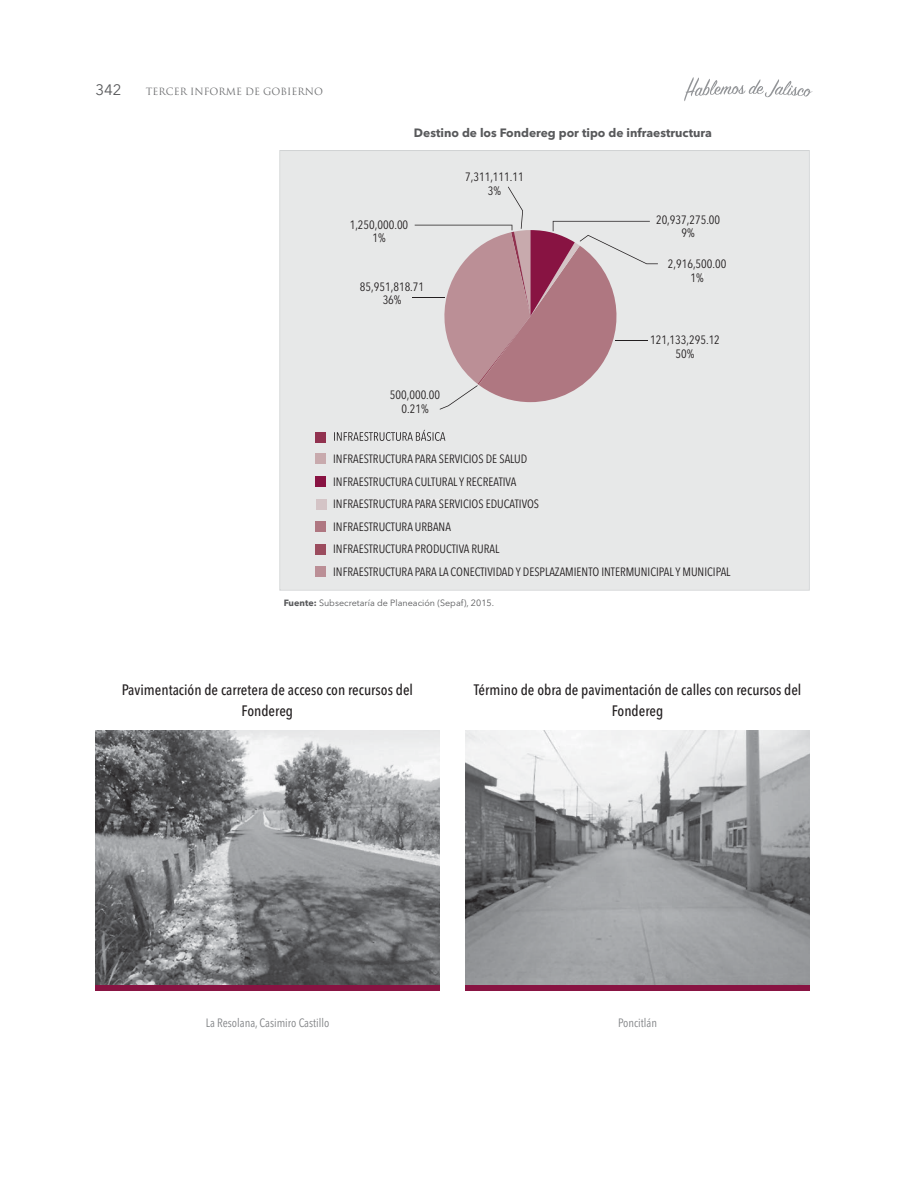
<style>
.page{position:relative;width:918px;height:1188px;background:#fff}
.page>*{position:absolute;margin:0;border:0;box-sizing:border-box;transform-origin:0 0}
.t1{font:500 15px/21px "Avenir Next Condensed";color:#231f20;text-align:center}
.t2{font:15px "Avenir Next";color:#58595b}
.t3{font:12px/13.5px "Avenir Next Condensed";color:#231f20;text-align:center}
.t4{font:700 12px "Avenir Next";color:#58595b}
.t5{font:12px "Avenir Next Condensed";color:#808285}
.t6{font:9.75px "Trajan Pro";color:#6d6e70}
.t7{font:9px "Avenir Next";color:#58595b}
.s1{font-weight:700}
</style>
<div class="page">
<svg style="left:684px;top:77px;width:129px;height:24px"></svg>
<img style="left:95px;top:730px;width:345px;height:255px">
<img style="left:465px;top:731px;width:345px;height:254px">
<div style="left:95px;top:985px;width:345px;height:6px;background:#881342"></div>
<div style="left:465px;top:985px;width:345px;height:6px;background:#881342"></div>
<div style="left:279px;top:150px;width:531px;height:441px;background:#e7e8e8"></div>
<div style="left:657px;top:215px;width:63px;height:11px;background:#e7e8e8"></div>
<div style="left:682px;top:229px;width:12px;height:9px;background:#e7e8e8"></div>
<div style="left:668px;top:260px;width:58px;height:10px;background:#e7e8e8"></div>
<div style="left:691px;top:273px;width:12px;height:9px;background:#e7e8e8"></div>
<div style="left:651px;top:336px;width:68px;height:10px;background:#e7e8e8"></div>
<div style="left:676px;top:349px;width:18px;height:9px;background:#e7e8e8"></div>
<div style="left:361px;top:282px;width:61px;height:10px;background:#e7e8e8"></div>
<div style="left:383px;top:295px;width:18px;height:9px;background:#e7e8e8"></div>
<div style="left:351px;top:220px;width:57px;height:10px;background:#e7e8e8"></div>
<div style="left:373px;top:233px;width:12px;height:9px;background:#e7e8e8"></div>
<div style="left:466px;top:172px;width:56px;height:11px;background:#e7e8e8"></div>
<div style="left:488px;top:186px;width:13px;height:9px;background:#e7e8e8"></div>
<div style="left:390px;top:391px;width:50px;height:10px;background:#e7e8e8"></div>
<div style="left:402px;top:404px;width:26px;height:9px;background:#e7e8e8"></div>
<hr style="left:412px;top:297px;width:32px;height:1px;background:#231f20">
<svg style="left:415px;top:187px;width:243px;height:223px"></svg>
<div style="left:316px;top:432px;width:10px;height:10px;background:#91324f"></div>
<div style="left:316px;top:454px;width:10px;height:10px;background:#c8aaad"></div>
<div style="left:316px;top:477px;width:10px;height:10px;background:#881342"></div>
<div style="left:316px;top:500px;width:11px;height:10px;background:#d4c4c6"></div>
<div style="left:316px;top:521px;width:10px;height:10px;background:#af7781"></div>
<div style="left:316px;top:544px;width:10px;height:10px;background:#9b4c5e"></div>
<div style="left:316px;top:567px;width:10px;height:10px;background:#bb8f96"></div>
<svg style="left:334px;top:430px;width:111px;height:11px"></svg>
<svg style="left:334px;top:432px;width:57px;height:9px"></svg>
<div style="left:334px;top:455px;width:193px;height:9px;background:#e7e8e8"></div>
<div style="left:334px;top:477px;width:182px;height:9px;background:#e7e8e8"></div>
<div style="left:334px;top:500px;width:205px;height:9px;background:#e7e8e8"></div>
<div style="left:334px;top:522px;width:117px;height:9px;background:#e7e8e8"></div>
<div style="left:334px;top:545px;width:165px;height:9px;background:#e7e8e8"></div>
<div style="left:334px;top:567px;width:397px;height:9px;background:#e7e8e8"></div>
<p class="t2" style="left:95px;top:84px;width:28px">342</p>
<p class="t6" style="left:146px;top:86px;width:179px">TERCER INFORME DE GOBIERNO</p>
<p class="t4" style="left:414px;top:127px;width:299px">Destino de los Fondereg por tipo de infraestructura</p>
<p class="t3" style="left:350px;top:219px;width:60px">1,250,000.00<br>1%</p>
<p class="t3" style="left:360px;top:281px;width:66px">85,951,818.71<br>36%</p>
<p class="t3" style="left:465px;top:171px;width:60px">7,311,111.11<br>3%</p>
<p class="t3" style="left:390px;top:389px;width:52px">500,000.00<br>0.21%</p>
<p class="t3" style="left:656px;top:214px;width:66px">20,937,275.00<br>9%</p>
<p class="t3" style="left:668px;top:258px;width:60px">2,916,500.00<br>1%</p>
<p class="t3" style="left:650px;top:334px;width:71px">121,133,295.12<br>50%</p>
<p class="t3" style="left:333px;top:449px;width:399px;line-height:22.5px;text-align:left">INFRAESTRUCTURA PARA SERVICIOS DE SALUD<br>INFRAESTRUCTURA CULTURAL Y RECREATIVA<br>INFRAESTRUCTURA PARA SERVICIOS EDUCATIVOS<br>INFRAESTRUCTURA URBANA<br>INFRAESTRUCTURA PRODUCTIVA RURAL<br>INFRAESTRUCTURA PARA LA CONECTIVIDAD Y DESPLAZAMIENTO INTERMUNICIPAL Y MUNICIPAL</p>
<p class="t7" style="left:284px;top:600px;width:212px"><span class="s1">Fuente:</span> Subsecretaría de Planeación (Sepaf), 2015.</p>
<p class="t1" style="left:122px;top:681px;width:293px">Pavimentación de carretera de acceso con recursos del<br>Fondereg</p>
<p class="t1" style="left:474px;top:681px;width:329px">Término de obra de pavimentación de calles con recursos del<br>Fondereg</p>
<p class="t5" style="left:206px;top:1018px;width:125px">La Resolana, Casimiro Castillo</p>
<p class="t5" style="left:618px;top:1018px;width:40px">Poncitlán</p>
</div>
